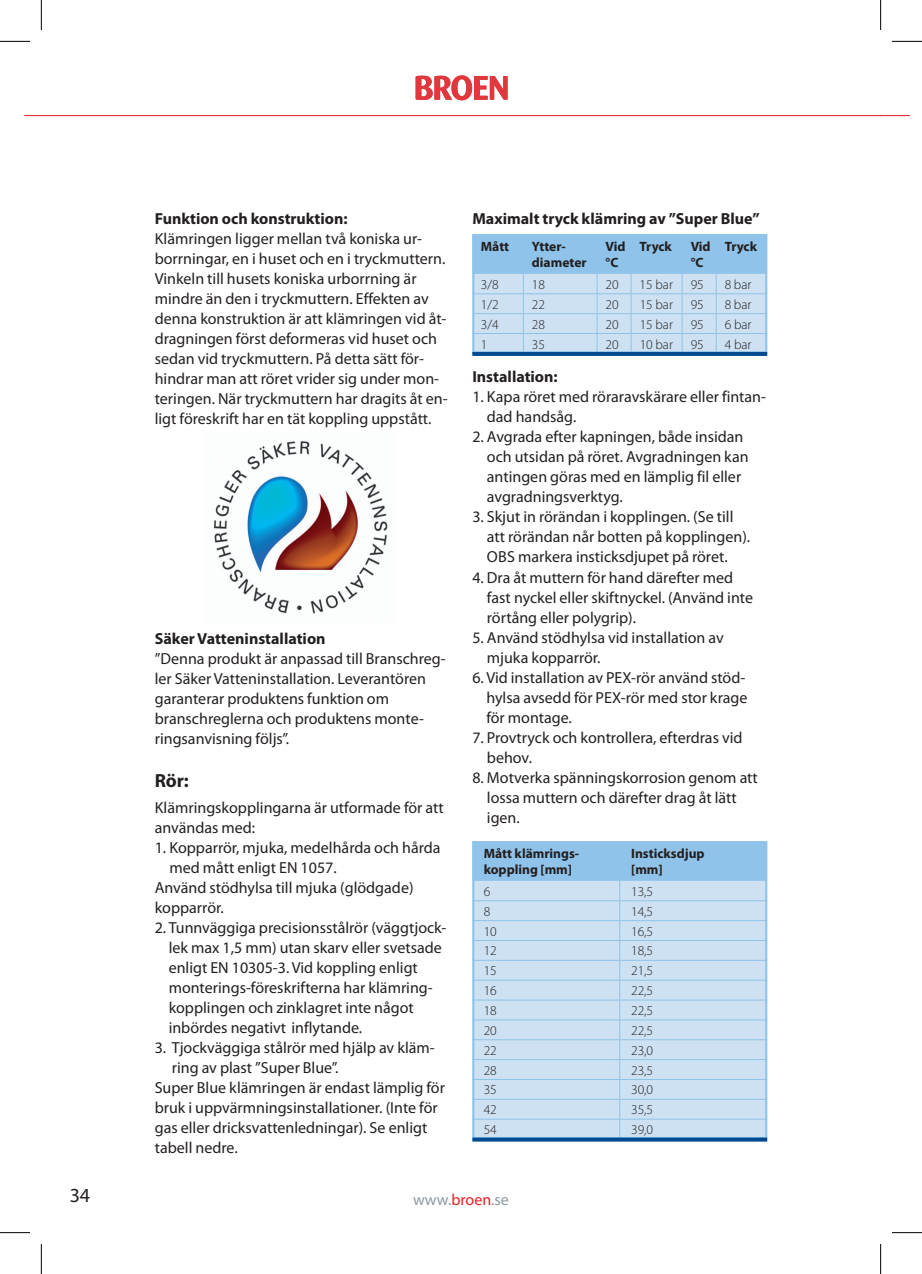
<style>
.page{position:relative;width:922px;height:1274px;background:#fff}
.page>*{position:absolute;margin:0;border:0;box-sizing:border-box;transform-origin:0 0}
.t1{font:20px "Myriad Pro";color:#231f20}
.t2{font:700 19px "Myriad Pro";color:#231f20}
.t3{font:16px/20px "Myriad Pro";color:#231f20}
.t4{font:700 16px "Myriad Pro";color:#231f20}
.t5{font:16px "Myriad Pro";color:#8b98a0}
.t6{font:300 13.6px "Myriad Pro";color:#231f20}
.t7{font:700 13.6px/16.2px "Myriad Pro";color:#231f20}
.s1{color:#e41f25}
</style>
<div class="page">
<hr style="left:24px;top:115px;width:856px;height:1px;background:#e41f25">
<svg style="left:880px;top:115px;width:29px;height:1px"></svg>
<img style="left:213px;top:441px;width:175px;height:173px">
<svg style="left:475px;top:237px;width:289px;height:113px;background:#b6d6ee"></svg>
<div style="left:472px;top:234px;width:295px;height:119px;border:2px solid #8fc3e9"></div>
<hr style="left:472px;top:352px;width:295px;height:4px;background:#014990">
<svg style="left:475px;top:844px;width:289px;height:291px;background:#c2dbf0"></svg>
<div style="left:472px;top:841px;width:295px;height:297px;border:2px solid #8fc3e9"></div>
<svg style="left:472px;top:1137px;width:295px;height:4px"></svg>
<svg style="left:416px;top:75px;width:91px;height:25px"></svg>
<hr style="left:0;top:41px;width:30px;height:1px;background:#000">
<hr style="left:892px;top:41px;width:30px;height:1px;background:#000">
<hr style="left:0;top:1232px;width:30px;height:1px;background:#000">
<hr style="left:892px;top:1232px;width:30px;height:1px;background:#000">
<hr style="left:41px;top:0;width:1px;height:30px;background:#000">
<hr style="left:41px;top:1243px;width:1px;height:30px;background:#000">
<hr style="left:880px;top:0;width:1px;height:30px;background:#000">
<hr style="left:880px;top:1243px;width:1px;height:30px;background:#000">
<p class="t4" style="left:155px;top:208px;width:194px">Funktion och konstruktion:</p>
<p class="t3" style="left:155px;top:228px;width:294px">Klämringen ligger mellan två koniska ur&shy;borrningar, en i huset och en i tryckmuttern.<br>Vinkeln till husets koniska urborrning är mindre än den i tryckmuttern. Effekten av denna konstruktion är att klämringen vid åt&shy;dragningen först deformeras vid huset och sedan vid tryckmuttern. På detta sätt för&shy;hindrar man att röret vrider sig under mon&shy;teringen. När tryckmuttern har dragits åt en&shy;ligt föreskrift har en tät koppling uppstått.</p>
<p class="t4" style="left:155px;top:628px;width:172px">Säker Vatteninstallation</p>
<p class="t3" style="left:155px;top:648px;width:292px">”Denna produkt är anpassad till Branschreg&shy;ler Säker Vatteninstallation. Leverantören garanterar produktens funktion om branschreglerna och produktens monte&shy;ringsanvisning följs”.</p>
<p class="t2" style="left:155px;top:768px;width:36px">Rör:</p>
<p class="t3" style="left:155px;top:796px;width:290px">Klämringskopplingarna är utformade för att användas med:</p>
<p class="t3" style="left:155px;top:836px;width:287px">1. Kopparrör, mjuka, medelhårda och hårda</p>
<p class="t3" style="left:169px;top:856px;width:169px">med mått enligt EN 1057.</p>
<p class="t3" style="left:155px;top:876px;width:260px">Använd stödhylsa till mjuka (glödgade)</p>
<p class="t3" style="left:155px;top:896px;width:71px">kopparrör.</p>
<p class="t3" style="left:169px;top:916px;width:279px;text-indent:-14px">2. Tunnväggiga precisionsstålrör (väggtjock&shy;lek max 1,5 mm) utan skarv eller svetsade enligt EN 10305-3. Vid koppling enligt monterings-föreskrifterna har klämring&shy;kopplingen och zinklagret inte något inbördes negativt inflytande.</p>
<p class="t3" style="left:155px;top:1036px;width:282px">3. Tjockväggiga stålrör med hjälp av kläm-</p>
<p class="t3" style="left:172px;top:1056px;width:168px">ring av plast ”Super Blue”.</p>
<p class="t3" style="left:155px;top:1076px;width:292px">Super Blue klämringen är endast lämplig för</p>
<p class="t3" style="left:155px;top:1096px;width:284px">bruk i uppvärmningsinstallationer. (Inte för</p>
<p class="t3" style="left:155px;top:1116px;width:274px">gas eller dricksvattenledningar). Se enligt</p>
<p class="t3" style="left:155px;top:1136px;width:84px">tabell nedre.</p>
<p class="t4" style="left:472px;top:208px;width:289px">Maximalt tryck klämring av ”Super Blue”</p>
<p class="t7" style="left:481px;top:238px;width:30px">Mått</p>
<p class="t7" style="left:532px;top:238px;width:56px">Ytter&shy;diameter</p>
<p class="t7" style="left:605px;top:238px;width:21px">Vid °C</p>
<p class="t7" style="left:639px;top:238px;width:34px">Tryck</p>
<p class="t7" style="left:690px;top:238px;width:21px">Vid °C</p>
<p class="t7" style="left:725px;top:238px;width:34px">Tryck</p>
<p class="t6" style="left:481px;top:276px;width:19px">3/8</p>
<p class="t6" style="left:532px;top:276px;width:15px">18</p>
<p class="t6" style="left:605px;top:276px;width:15px">20</p>
<p class="t6" style="left:639px;top:276px;width:35px">15 bar</p>
<p class="t6" style="left:690px;top:276px;width:15px">95</p>
<p class="t6" style="left:725px;top:276px;width:28px">8 bar</p>
<p class="t6" style="left:481px;top:296px;width:19px">1/2</p>
<p class="t6" style="left:532px;top:296px;width:15px">22</p>
<p class="t6" style="left:605px;top:296px;width:15px">20</p>
<p class="t6" style="left:639px;top:296px;width:35px">15 bar</p>
<p class="t6" style="left:691px;top:296px;width:15px">95</p>
<p class="t6" style="left:725px;top:296px;width:28px">8 bar</p>
<p class="t6" style="left:481px;top:316px;width:19px">3/4</p>
<p class="t6" style="left:532px;top:316px;width:15px">28</p>
<p class="t6" style="left:605px;top:316px;width:15px">20</p>
<p class="t6" style="left:639px;top:316px;width:35px">15 bar</p>
<p class="t6" style="left:691px;top:316px;width:15px">95</p>
<p class="t6" style="left:725px;top:316px;width:28px">6 bar</p>
<p class="t6" style="left:481px;top:336px;width:8px">1</p>
<p class="t6" style="left:532px;top:336px;width:15px">35</p>
<p class="t6" style="left:605px;top:336px;width:15px">20</p>
<p class="t6" style="left:640px;top:336px;width:35px">10 bar</p>
<p class="t6" style="left:691px;top:336px;width:15px">95</p>
<p class="t6" style="left:725px;top:336px;width:28px">4 bar</p>
<p class="t4" style="left:472px;top:366px;width:87px">Installation:</p>
<p class="t3" style="left:487px;top:387px;width:281px;text-indent:-15px">1. Kapa röret med röraravskärare eller fintan&shy;dad handsåg.</p>
<p class="t3" style="left:487px;top:427px;width:263px;text-indent:-15px">2. Avgrada efter kapningen, både insidan och utsidan på röret. Avgradningen kan antingen göras med en lämplig fil eller avgradningsverktyg.</p>
<p class="t3" style="left:487px;top:507px;width:265px;text-indent:-15px">3. Skjut in rörändan i kopplingen. (Se till att rörändan når botten på kopplingen).<br>Obs markera insticksdjupet på röret.</p>
<p class="t3" style="left:487px;top:567px;width:268px;text-indent:-15px">4. Dra åt muttern för hand därefter med fast nyckel eller skiftnyckel. (Använd inte rörtång eller polygrip).</p>
<p class="t3" style="left:487px;top:627px;width:238px;text-indent:-15px">5. Använd stödhylsa vid installation av mjuka kopparrör.</p>
<p class="t3" style="left:486px;top:667px;width:263px;text-indent:-14px">6. Vid installation av PEX-rör använd stöd&shy;hylsa avsedd för PEX-rör med stor krage för montage.</p>
<p class="t3" style="left:487px;top:727px;width:257px;text-indent:-15px">7. Provtryck och kontrollera, efterdras vid behov.</p>
<p class="t3" style="left:487px;top:767px;width:272px;text-indent:-15px">8. Motverka spänningskorrosion genom att lossa muttern och därefter drag åt lätt igen.</p>
<p class="t7" style="left:484px;top:844px;width:97px">Mått klämrings&shy;koppling [mm]</p>
<p class="t7" style="left:631px;top:844px;width:75px">Insticksdjup [mm]</p>
<p class="t6" style="left:484px;top:882px;width:8px">6</p>
<p class="t6" style="left:631px;top:882px;width:24px">13,5</p>
<p class="t6" style="left:484px;top:902px;width:8px">8</p>
<p class="t6" style="left:631px;top:902px;width:24px">14,5</p>
<p class="t6" style="left:484px;top:922px;width:15px">10</p>
<p class="t6" style="left:631px;top:922px;width:24px">16,5</p>
<p class="t6" style="left:484px;top:942px;width:15px">12</p>
<p class="t6" style="left:631px;top:942px;width:24px">18,5</p>
<p class="t6" style="left:484px;top:962px;width:15px">15</p>
<p class="t6" style="left:631px;top:962px;width:24px">21,5</p>
<p class="t6" style="left:484px;top:982px;width:15px">16</p>
<p class="t6" style="left:631px;top:982px;width:24px">22,5</p>
<p class="t6" style="left:484px;top:1002px;width:15px">18</p>
<p class="t6" style="left:631px;top:1002px;width:24px">22,5</p>
<p class="t6" style="left:484px;top:1022px;width:15px">20</p>
<p class="t6" style="left:631px;top:1022px;width:24px">22,5</p>
<p class="t6" style="left:484px;top:1041px;width:15px">22</p>
<p class="t6" style="left:631px;top:1041px;width:24px">23,0</p>
<p class="t6" style="left:484px;top:1061px;width:15px">28</p>
<p class="t6" style="left:631px;top:1061px;width:24px">23,5</p>
<p class="t6" style="left:484px;top:1081px;width:15px">35</p>
<p class="t6" style="left:631px;top:1081px;width:24px">30,0</p>
<p class="t6" style="left:484px;top:1101px;width:15px">42</p>
<p class="t6" style="left:631px;top:1101px;width:24px">35,5</p>
<p class="t6" style="left:484px;top:1121px;width:15px">54</p>
<p class="t6" style="left:631px;top:1121px;width:24px">39,0</p>
<p class="t1" style="left:70px;top:1182px;width:22px">34</p>
<p class="t5" style="left:413px;top:1189px;width:97px">www.<span class="s1">broen</span>.se</p>
</div>
